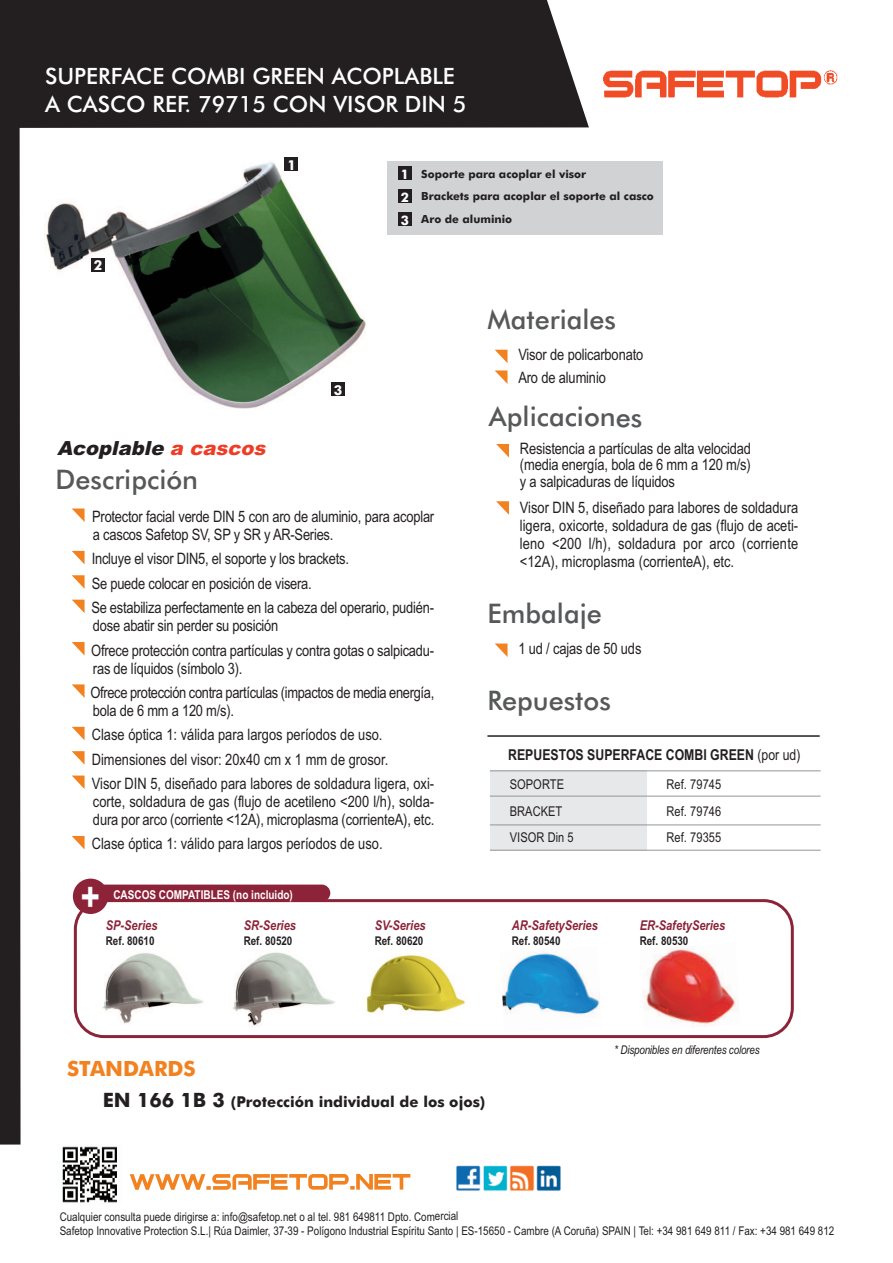
<style>
.page{position:relative;width:893px;height:1263px;background:#fff}
.page>*{position:absolute;margin:0;border:0;box-sizing:border-box;transform-origin:0 0}
.t1{font:700 40.05px "Arial Narrow";color:#fff}
.t2{font:500 27px "Futura BT";color:#57585a}
.t3{font:500 22.5px/28.5px "Futura BT";color:#fff}
.t4{font:700 21px "Futura BT";color:#f28120}
.t5{font:italic 900 19.5px "Arial";color:#231f20}
.t6{font:15.75px/24.5px "Arial Narrow";letter-spacing:-.01em;color:#231f20}
.t7{font:700 15px "Futura BT";color:#231f20}
.t8{font:700 15px "Arial Narrow";color:#231f20}
.t9{font:700 13.65px "Futura BT";color:#fff}
.t10{font:italic 700 13.5px "Arial Narrow";color:#8c2339}
.t11{font:13.5px "Arial Narrow";letter-spacing:.005em;color:#231f20}
.t12{font:700 13.2px/23px "Futura BT";color:#fff;text-align:justify}
.t13{font:700 12.15px "Arial Narrow";color:#fff}
.t14{font:12px/14.2px "Arial Narrow";color:#231f20}
.t15{font:700 12px "Arial Narrow";color:#231f20}
.t16{font:italic 12px "Arial Narrow";letter-spacing:-.015em;color:#231f20}
.t17{font:700 11.25px/23px "Futura BT";color:#231f20}
.s1{color:#ef3c25}
.s2{font-weight:400}
.s3{font-size:19.8px}
</style>
<div class="page">
<img style="left:44px;top:162px;width:322px;height:247px">
<div style="left:284px;top:157px;width:14px;height:14px;background:#231f20"></div>
<div style="left:91px;top:258px;width:14px;height:14px;background:#231f20"></div>
<div style="left:331px;top:383px;width:14px;height:13px;background:#231f20"></div>
<div style="left:357px;top:953px;width:111px;height:88px;background:#faf5f6"></div>
<svg style="left:74px;top:899px;width:720px;height:139px"></svg>
<div style="left:96px;top:884px;width:234px;height:17px;background:#8c2339;border-radius:9px"></div>
<div style="left:73px;top:878px;width:35px;height:36px;background:#8c2339;border-radius:50%"></div>
<div style="left:95px;top:951px;width:110px;height:79px;background:#fff"></div>
<img style="left:102px;top:953px;width:102px;height:71px">
<div style="left:21px;top:0;width:568px;height:128px;background:#231f20"></div>
<svg style="left:72px;top:508px;width:13px;height:14px"></svg>
<svg style="left:72px;top:684px;width:13px;height:14px"></svg>
<svg style="left:72px;top:727px;width:13px;height:13px"></svg>
<svg style="left:72px;top:551px;width:13px;height:13px"></svg>
<svg style="left:72px;top:575px;width:13px;height:14px"></svg>
<svg style="left:72px;top:642px;width:13px;height:13px"></svg>
<svg style="left:72px;top:751px;width:13px;height:14px"></svg>
<svg style="left:72px;top:775px;width:13px;height:14px"></svg>
<svg style="left:72px;top:836px;width:13px;height:13px"></svg>
<svg style="left:72px;top:600px;width:13px;height:13px"></svg>
<svg style="left:130px;top:1174px;width:280px;height:16px"></svg>
<img style="left:62px;top:1146px;width:55px;height:57px">
<img style="left:603px;top:70px;width:235px;height:28px">
<img style="left:456px;top:1165px;width:105px;height:26px">
<svg style="left:495px;top:350px;width:12px;height:13px"></svg>
<svg style="left:495px;top:370px;width:12px;height:14px"></svg>
<svg style="left:495px;top:643px;width:13px;height:14px"></svg>
<svg style="left:496px;top:444px;width:13px;height:13px"></svg>
<svg style="left:496px;top:501px;width:13px;height:14px"></svg>
<div style="left:0;top:0;width:21px;height:1144px;background:#231f20"></div>
<div style="left:490px;top:770px;width:156px;height:81px;background:#e7e8e9"></div>
<hr style="left:490px;top:850px;width:331px;height:1px;background:#939598">
<hr style="left:490px;top:824px;width:331px;height:1px;background:#939598">
<hr style="left:490px;top:796px;width:331px;height:1px;background:#939598">
<hr style="left:490px;top:770px;width:331px;height:1px;background:#939598">
<hr style="left:487px;top:735px;width:333px;height:2px;background:#231f20">
<div style="left:387px;top:161px;width:275px;height:74px;background:#d1d2d4"></div>
<div style="left:398px;top:167px;width:13px;height:13px;background:#231f20"></div>
<div style="left:398px;top:190px;width:13px;height:13px;background:#231f20"></div>
<div style="left:398px;top:213px;width:13px;height:13px;background:#231f20"></div>
<svg style="left:639px;top:1030px;width:101px;height:2px"></svg>
<img style="left:639px;top:943px;width:101px;height:87px">
<h3 class="t3" style="left:45px;top:62px;width:423px">SUPERFACE COMBI GREEN ACOPLABLE<br>A CASCO REF. 79715 CON VISOR DIN 5</h3>
<p class="t9" style="left:94px;top:258px;width:10px">2</p>
<p class="t9" style="left:287px;top:157px;width:10px">1</p>
<p class="t9" style="left:334px;top:382px;width:10px">3</p>
<p class="t12" style="left:401px;top:163px;width:10px">1<br>2<br>3</p>
<p class="t17" style="left:421px;top:162px;width:234px">Soporte para acoplar el visor<br>Brackets para acoplar el soporte al casco<br>Aro de aluminio</p>
<h2 class="t2" style="left:487px;top:304px;width:130px">Materiales</h2>
<p class="t6" style="left:518px;top:344px;width:126px;line-height:22.2px">Visor de policarbonato<br>Aro de aluminio</p>
<h2 class="t2" style="left:489px;top:401px;width:155px">Aplicaciones</h2>
<p class="t5" style="left:57px;top:437px;width:216px">Acoplable <span class="s1">a cascos</span></p>
<h2 class="t2" style="left:56px;top:464px;width:144px">Descripción</h2>
<p class="t6" style="left:92px;top:508px;width:343px;line-height:18px">Protector facial verde DIN 5 con aro de aluminio, para acoplar a cascos Safetop SV, SP y SR y AR-Series.</p>
<p class="t6" style="left:91px;top:547px;width:344px">Incluye el visor DIN5, el soporte y los brackets.<br>Se puede colocar en posición de visera.<br>Se estabiliza perfectamente en la cabeza del operario, pudién-</p>
<p class="t6" style="left:91px;top:613px;width:344px">dose abatir sin perder su posición<br>Ofrece protección contra partículas y contra gotas o salpicadu-</p>
<p class="t6" style="left:91px;top:656px;width:345px">ras de líquidos (símbolo 3).<br>Ofrece protección contra partículas (impactos de media energía,</p>
<p class="t6" style="left:92px;top:698px;width:344px">bola de 6 mm a 120 m/s).<br>Clase óptica 1: válida para largos períodos de uso.<br>Dimensiones del visor: 20x40 cm x 1 mm de grosor.<br>Visor DIN 5, diseñado para labores de soldadura ligera, oxi-</p>
<p class="t6" style="left:93px;top:793px;width:343px;line-height:18px">corte, soldadura de gas (flujo de acetileno &lt;200 l/h), solda&shy;dura por arco (corriente &lt;12A), microplasma (corrienteA), etc.</p>
<p class="t6" style="left:92px;top:832px;width:292px">Clase óptica 1: válido para largos períodos de uso.</p>
<h1 class="t1" style="left:81px;top:873px;width:21px">+</h1>
<p class="t13" style="left:113px;top:887px;width:181px">CASCOS COMPATIBLES (no incluido)</p>
<p class="t15" style="left:106px;top:933px;width:50px">Ref. 80610</p>
<p class="t10" style="left:106px;top:917px;width:53px">SP-Series</p>
<p class="t10" style="left:244px;top:917px;width:54px">SR-Series</p>
<p class="t15" style="left:244px;top:933px;width:50px">Ref. 80520</p>
<h3 class="t4" style="left:67px;top:1056px;width:130px">STANDARDS</h3>
<p class="t10" style="left:375px;top:917px;width:52px">SV-Series</p>
<p class="t15" style="left:375px;top:933px;width:50px">Ref. 80620</p>
<p class="t6" style="left:520px;top:440px;width:233px;line-height:16.5px;text-align:justify">Resistencia a partículas de alta velocidad (media energía, bola de 6 mm a 120 m/s) y a salpicaduras de líquidos</p>
<p class="t6" style="left:520px;top:499px;width:280px;line-height:18px;text-align:justify">Visor DIN 5, diseñado para labores de soldadura ligera, oxicorte, soldadura de gas (flujo de aceti&shy;leno &lt;200 l/h), soldadura por arco (corriente &lt;12A), microplasma (corrienteA), etc.</p>
<h2 class="t2" style="left:487px;top:598px;width:116px">Embalaje</h2>
<p class="t6" style="left:518px;top:637px;width:125px">1 ud / cajas de 50 uds</p>
<h2 class="t2" style="left:487px;top:685px;width:125px">Repuestos</h2>
<p class="t8" style="left:508px;top:746px;width:294px">REPUESTOS SUPERFACE COMBI GREEN <span class="s2">(por ud)</span></p>
<p class="t11" style="left:510px;top:777px;width:56px">SOPORTE</p>
<p class="t11" style="left:666px;top:777px;width:56px">Ref. 79745</p>
<p class="t11" style="left:510px;top:803px;width:54px">BRACKET</p>
<p class="t11" style="left:666px;top:803px;width:56px">Ref. 79746</p>
<p class="t11" style="left:510px;top:830px;width:66px">VISOR Din 5</p>
<p class="t11" style="left:666px;top:830px;width:56px">Ref. 79355</p>
<p class="t10" style="left:512px;top:917px;width:88px">AR-SafetySeries</p>
<p class="t15" style="left:512px;top:933px;width:50px">Ref. 80540</p>
<p class="t10" style="left:640px;top:917px;width:87px">ER-SafetySeries</p>
<p class="t15" style="left:640px;top:933px;width:50px">Ref. 80530</p>
<p class="t16" style="left:614px;top:1043px;width:147px">* Disponibles en diferentes colores</p>
<p class="t7" style="left:103px;top:1093px;width:384px"><span class="s3">EN 166 1B 3</span> (Protección individual de los ojos)</p>
<p class="t14" style="left:60px;top:1209px;width:776px">Cualquier consulta puede dirigirse a: info@safetop.net o al tel. 981 649811 Dpto. Comercial<br>Safetop Innovative Protection S.L.| Rúa Daimler, 37-39 - Polígono Industrial Espíritu Santo | ES-15650 - Cambre (A Coruña) SPAIN | Tel: +34 981 649 811 / Fax: +34 981 649 812</p>
</div>
